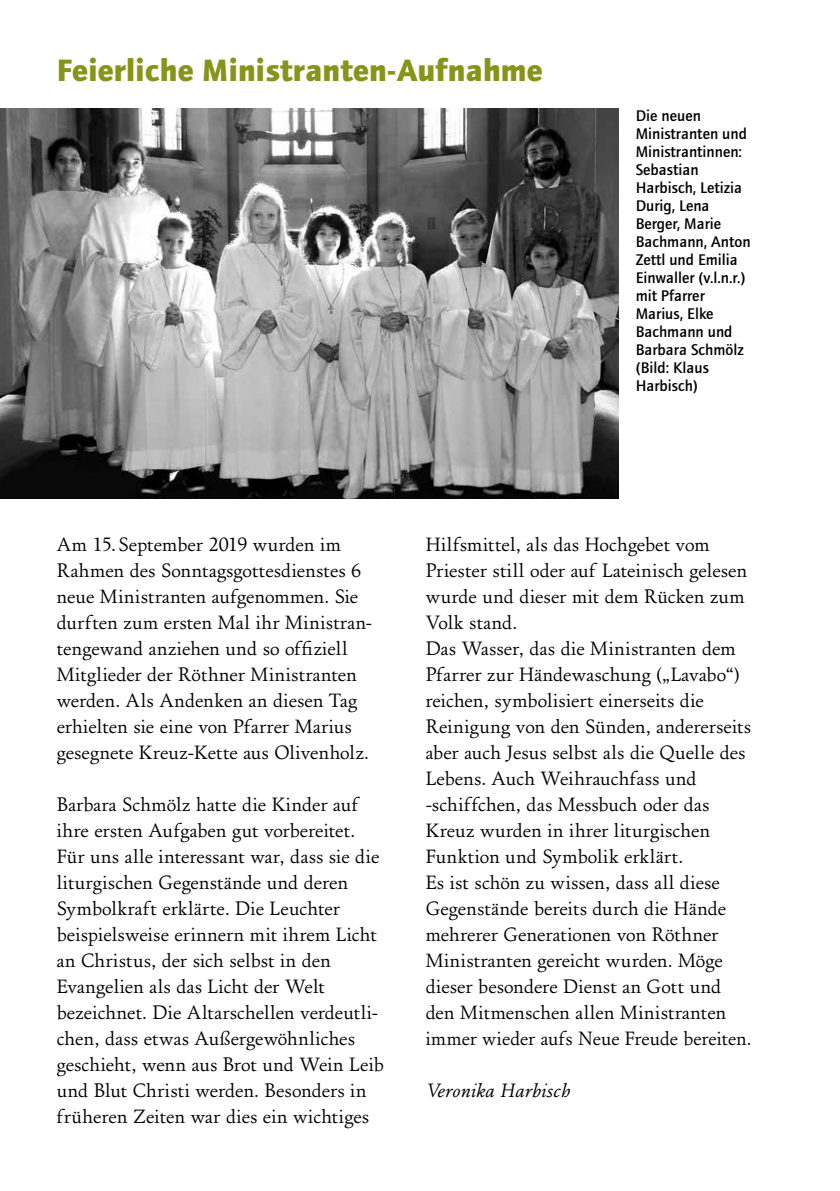
<style>
.page{position:relative;width:840px;height:1191px;background:#fff}
.page>*{position:absolute;margin:0;border:0;box-sizing:border-box;transform-origin:0 0}
.t1{font:700 32px "Foundry Journal";letter-spacing:.01em;color:#869419}
.t2{font:20px/26px "Foundry Old Style";letter-spacing:.005em;color:#000}
.t3{font:italic 20px "Foundry Old Style";color:#000}
.t4{font:500 16px/18px "Foundry Journal";color:#000}
</style>
<div class="page">
<img style="left:0;top:109px;width:618px;height:390px">
<h1 class="t1" style="left:57px;top:51px;width:487px">Feierliche Ministranten-Aufnahme</h1>
<p class="t4" style="left:635px;top:107px;width:116px">Die neuen<br>Ministranten und<br>Ministrantinnen:<br>Sebastian<br>Harbisch, Letizia<br>Durig, Lena<br>Berger, Marie<br>Bachmann, Anton<br>Zettl und Emilia<br>Einwaller (v.l.n.r.) mit Pfarrer<br>Marius, Elke<br>Bachmann und<br>Barbara Schmölz (Bild: Klaus<br>Harbisch)</p>
<p class="t2" style="left:57px;top:531px;width:317px">Am 15. September 2019 wurden im Rahmen des Sonntagsgottesdienstes 6 neue Ministranten aufgenommen. Sie durften zum ersten Mal ihr Ministran&shy;tengewand anziehen und so offiziell Mitglieder der Röthner Ministranten werden. Als Andenken an diesen Tag erhielten sie eine von Pfarrer Marius gesegnete Kreuz-Kette aus Olivenholz.</p>
<p class="t2" style="left:57px;top:791px;width:328px">Barbara Schmölz hatte die Kinder auf ihre ersten Aufgaben gut vorbereitet.<br>Für uns alle interessant war, dass sie die liturgischen Gegenstände und deren Symbolkraft erklärte. Die Leuchter beispielsweise erinnern mit ihrem Licht an Christus, der sich selbst in den Evangelien als das Licht der Welt bezeichnet. Die Altarschellen verdeutli&shy;chen, dass etwas Außergewöhnliches geschieht, wenn aus Brot und Wein Leib und Blut Christi werden. Besonders in früheren Zeiten war dies ein wichtiges</p>
<p class="t2" style="left:425px;top:531px;width:327px">Hilfsmittel, als das Hochgebet vom Priester still oder auf Lateinisch gelesen wurde und dieser mit dem Rücken zum Volk stand.<br>Das Wasser, das die Ministranten dem Pfarrer zur Händewaschung („Lavabo“) reichen, symbolisiert einerseits die Reinigung von den Sünden, andererseits aber auch Jesus selbst als die Quelle des Lebens. Auch Weihrauchfass und -schiffchen, das Messbuch oder das Kreuz wurden in ihrer liturgischen Funktion und Symbolik erklärt.<br>Es ist schön zu wissen, dass all diese Gegenstände bereits durch die Hände mehrerer Generationen von Röthner Ministranten gereicht wurden. Möge dieser besondere Dienst an Gott und den Mitmenschen allen Ministranten immer wieder aufs Neue Freude bereiten.</p>
<p class="t3" style="left:425px;top:1078px;width:145px">Veronika Harbisch</p>
</div>
